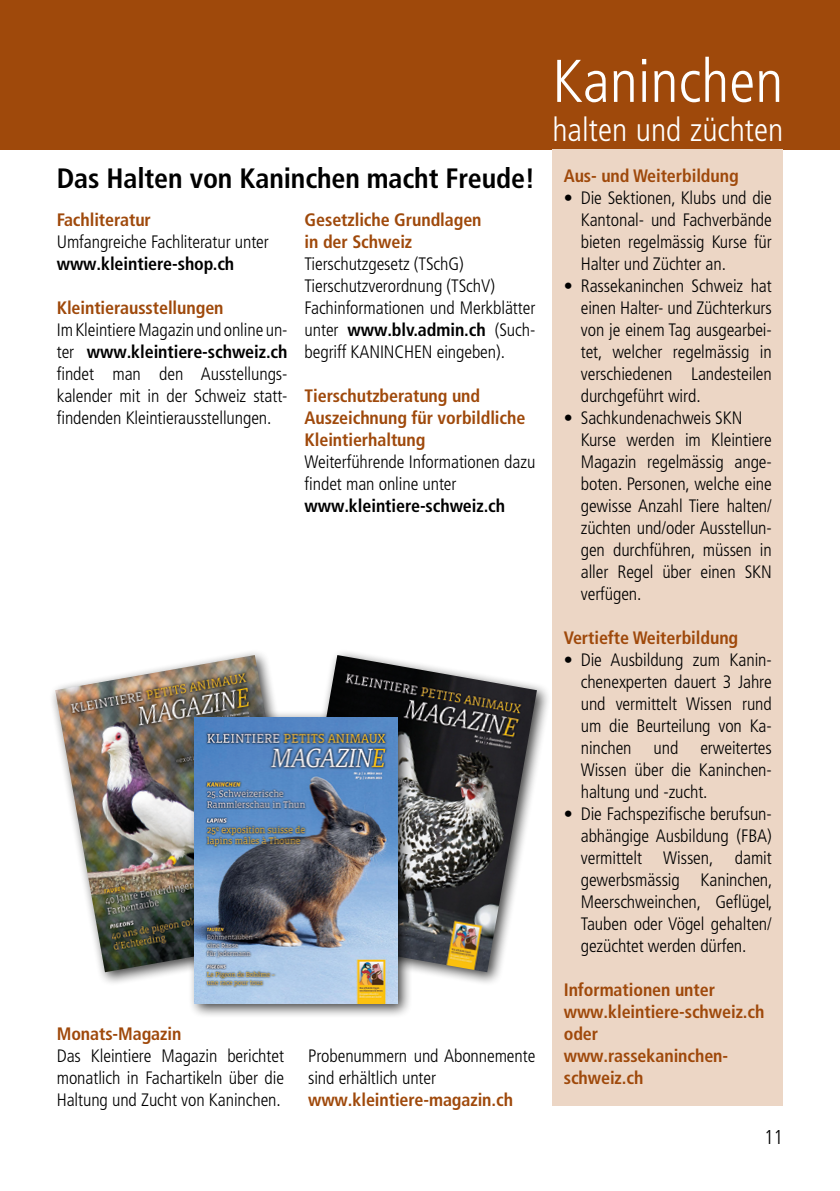
<style>
.page{position:relative;width:840px;height:1191px;background:#fff}
.page>*{position:absolute;margin:0;border:0;box-sizing:border-box;transform-origin:0 0}
.t1{font:300 condensed 60.2px "Frutiger LT Pro";letter-spacing:.005em;color:#fff}
.t2{font:300 condensed 32.8px "Frutiger LT Pro";color:#fff}
.t3{font:700 condensed 28px "Frutiger LT Pro";letter-spacing:-.005em;color:#000}
.t4{font:300 condensed 20px "Frutiger LT Pro";color:#000}
.t5{font:300 condensed 18px/22px "Frutiger LT Pro";letter-spacing:-.005em;color:#000;text-align:justify}
.t6{font:700 condensed 18px/22px "Frutiger LT Pro";letter-spacing:-.005em;color:#9f490b}
.t7{font:700 condensed 18px "Frutiger LT Pro";letter-spacing:-.005em;color:#000}
.s1{font-weight:700}
</style>
<div class="page">
<div style="left:0;top:0;width:839px;height:149px;background:#9f490b"></div>
<div style="left:552px;top:149px;width:230px;height:957px;background:#ecd6c5"></div>
<div style="left:281px;top:648px;width:270px;height:338px;background:#000;opacity:.75"></div>
<img style="left:319px;top:655px;width:217px;height:317px">
<div style="left:49px;top:648px;width:270px;height:338px;background:#000;opacity:.75"></div>
<img style="left:55px;top:655px;width:249px;height:317px">
<div style="left:187px;top:709px;width:225px;height:309px;background:#000;opacity:.75"></div>
<img style="left:195px;top:717px;width:202px;height:286px">
<h3 class="t3" style="left:57px;top:162px;width:480px">Das Halten von Kaninchen macht Freude!</h3>
<p class="t6" style="left:57px;top:209px;width:96px">Fachliteratur</p>
<p class="t5" style="left:57px;top:231px;width:213px">Umfangreiche Fachliteratur unter</p>
<p class="t7" style="left:57px;top:253px;width:179px">www.kleintiere-shop.ch</p>
<p class="t6" style="left:57px;top:297px;width:168px">Kleintierausstellungen</p>
<p class="t5" style="left:57px;top:319px;width:232px">Im Kleintiere Magazin und online un&shy;ter <span class="s1">www.kleintiere-schweiz.ch </span>findet man den Ausstellungs&shy;kalender mit in der Schweiz statt&shy;findenden Kleintierausstellungen.</p>
<p class="t6" style="left:304px;top:209px;width:178px">Gesetzliche Grundlagen in der Schweiz</p>
<p class="t5" style="left:304px;top:253px;width:232px;text-align:left">Tierschutzgesetz (TSchG)<br>Tierschutzverordnung (TSchV)<br>Fachinformationen und Merkblätter unter <span class="s1">www.blv.admin.ch</span> (Such&shy;begriff KANINCHEN eingeben).</p>
<p class="t6" style="left:304px;top:385px;width:222px">Tierschutzberatung und<br>Auszeichnung für vorbildliche<br>Kleintierhaltung</p>
<p class="t5" style="left:304px;top:451px;width:232px">Weiterführende Informationen dazu findet man online unter</p>
<p class="t7" style="left:304px;top:495px;width:202px">www.kleintiere-schweiz.ch</p>
<p class="t6" style="left:57px;top:1023px;width:126px">Monats-Magazin</p>
<p class="t5" style="left:57px;top:1045px;width:229px">Das Kleintiere Magazin berichtet monatlich in Fachartikeln über die Haltung und Zucht von Kaninchen.</p>
<p class="t5" style="left:308px;top:1045px;width:229px">Probenummern und Abonnemente sind erhältlich unter</p>
<p class="t6" style="left:308px;top:1089px;width:206px">www.kleintiere-magazin.ch</p>
<h1 class="t1" style="left:552px;top:47px;width:232px">Kaninchen</h1>
<h2 class="t2" style="left:552px;top:111px;width:232px">halten und züchten</h2>
<p class="t6" style="left:563px;top:165px;width:176px">Aus- und Weiterbildung</p>
<p class="t5" style="left:580px;top:187px;width:192px;text-indent:-17px">• Die Sektionen, Klubs und die Kantonal- und Fachverbände bieten regelmässig Kurse für Halter und Züchter an.</p>
<p class="t5" style="left:580px;top:275px;width:192px;text-indent:-17px">• Rassekaninchen Schweiz hat einen Halter- und Züchterkurs von je einem Tag ausgearbei&shy;tet, welcher regelmässig in verschiedenen Landesteilen durchgeführt wird.</p>
<p class="t5" style="left:580px;top:407px;width:192px;text-align:left;text-indent:-17px">• Sachkundenachweis SKN<br>Kurse werden im Kleintiere<br>Magazin regelmässig ange&shy;boten. Personen, welche eine gewisse Anzahl Tiere halten/ züchten und/oder Ausstellun&shy;gen durchführen, müssen in aller Regel über einen SKN verfügen.</p>
<p class="t6" style="left:563px;top:627px;width:176px">Vertiefte Weiterbildung</p>
<p class="t5" style="left:580px;top:649px;width:192px;text-indent:-17px">• Die Ausbildung zum Kanin&shy;chenexperten dauert 3 Jahre und vermittelt Wissen rund um die Beurteilung von Ka&shy;ninchen und erweitertes Wissen über die Kaninchen&shy;haltung und -zucht.</p>
<p class="t5" style="left:580px;top:803px;width:193px;text-indent:-17px">• Die Fachspezifische berufsun&shy;abhängige Ausbildung (FBA) vermittelt Wissen, damit gewerbsmässig Kaninchen, Meerschweinchen, Geflügel, Tauben oder Vögel gehalten/ gezüchtet werden dürfen.</p>
<p class="t6" style="left:563px;top:979px;width:202px">Informationen unter www.kleintiere-schweiz.ch oder www.rassekaninchen&shy;schweiz.ch</p>
<p class="t4" style="left:763px;top:1125px;width:21px">11</p>
</div>
